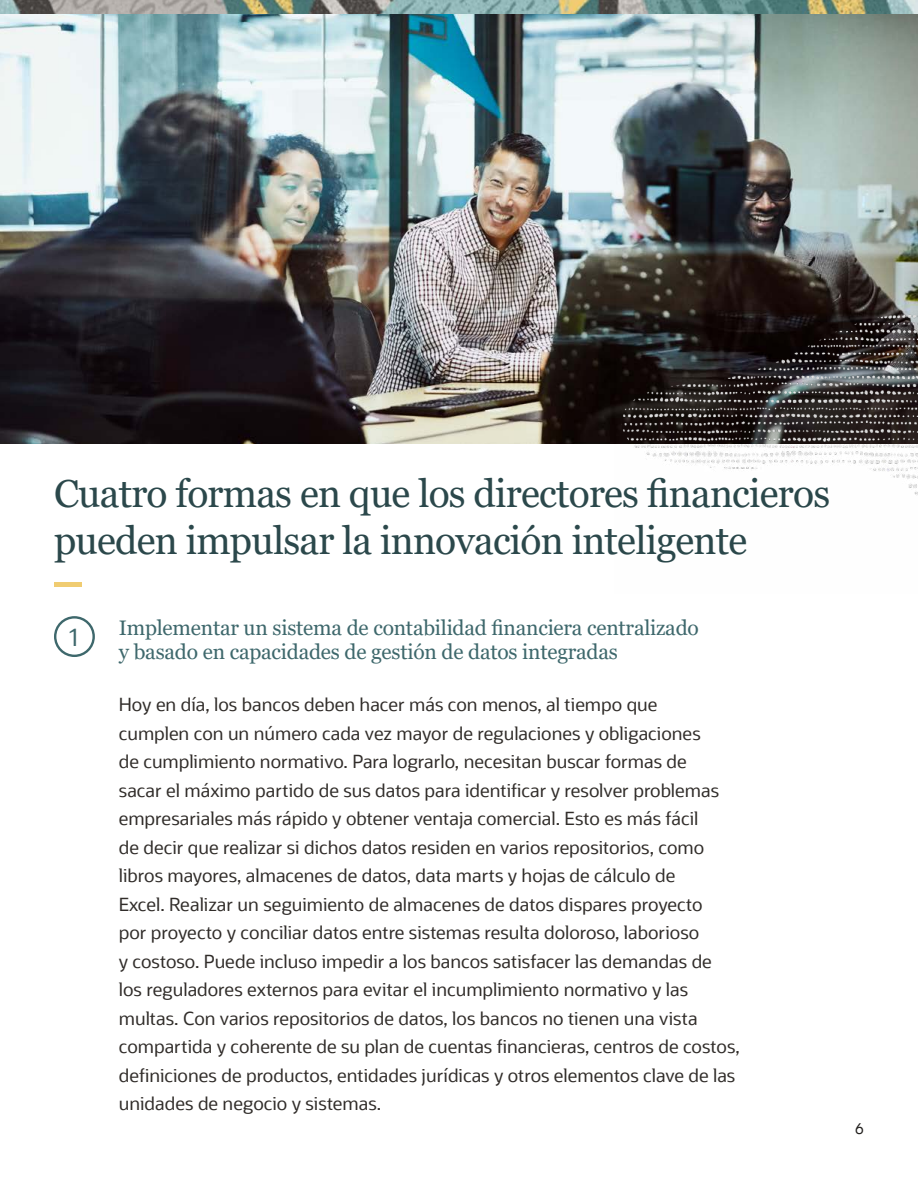
<style>
.page{position:relative;width:918px;height:1188px;background:#fff}
.page>*{position:absolute;margin:0;border:0;box-sizing:border-box;transform-origin:0 0}
.Body_Copy{font:39px/46.8px "Georgia";letter-spacing:-.02em;color:#2b484b}
.t1{font:24px "Oracle Sans";color:#3e686c}
.t2{font:21px/24px "Georgia";letter-spacing:-.01em;color:#3e686c}
.Body_Copy-2{font:18px/28.5px "Oracle Sans";color:#312d2a}
.t3{font:15px "Oracle Sans";color:#201e1c}
</style>
<div class="page">
<img style="left:0;top:13px;width:918px;height:431px">
<div style="left:54px;top:616px;width:41px;height:41px;border:2px solid #3e686c;border-radius:50%"></div>
<img style="left:614px;top:268px;width:304px;height:227px">
<hr style="left:54px;top:583px;width:27px;height:4px;background:#f0cc71">
<img style="left:0;top:0;width:918px;height:13px">
<p class="Body_Copy" style="left:54px;top:471px;width:778px">Cuatro formas en que los directores financieros pueden impulsar la innovación inteligente</p>
<p class="t1" style="left:69px;top:622px;width:10px">1</p>
<p class="t2" style="left:119px;top:616px;width:582px">Implementar un sistema de contabilidad financiera centralizado y basado en capacidades de gestión de datos integradas</p>
<p class="Body_Copy-2" style="left:119px;top:690px;width:623px">Hoy en día, los bancos deben hacer más con menos, al tiempo que<br>cumplen con un número cada vez mayor de regulaciones y obligaciones<br>de cumplimiento normativo. Para lograrlo, necesitan buscar formas de<br>sacar el máximo partido de sus datos para identificar y resolver problemas empresariales más rápido y obtener ventaja comercial. Esto es más fácil<br>de decir que realizar si dichos datos residen en varios repositorios, como libros mayores, almacenes de datos, data marts y hojas de cálculo de<br>Excel. Realizar un seguimiento de almacenes de datos dispares proyecto<br>por proyecto y conciliar datos entre sistemas resulta doloroso, laborioso<br>y costoso. Puede incluso impedir a los bancos satisfacer las demandas de<br>los reguladores externos para evitar el incumplimiento normativo y las multas. Con varios repositorios de datos, los bancos no tienen una vista compartida y coherente de su plan de cuentas financieras, centros de costos, definiciones de productos, entidades jurídicas y otros elementos clave de las unidades de negocio y sistemas.</p>
<p class="t3" style="left:855px;top:1119px;width:10px">6</p>
</div>
